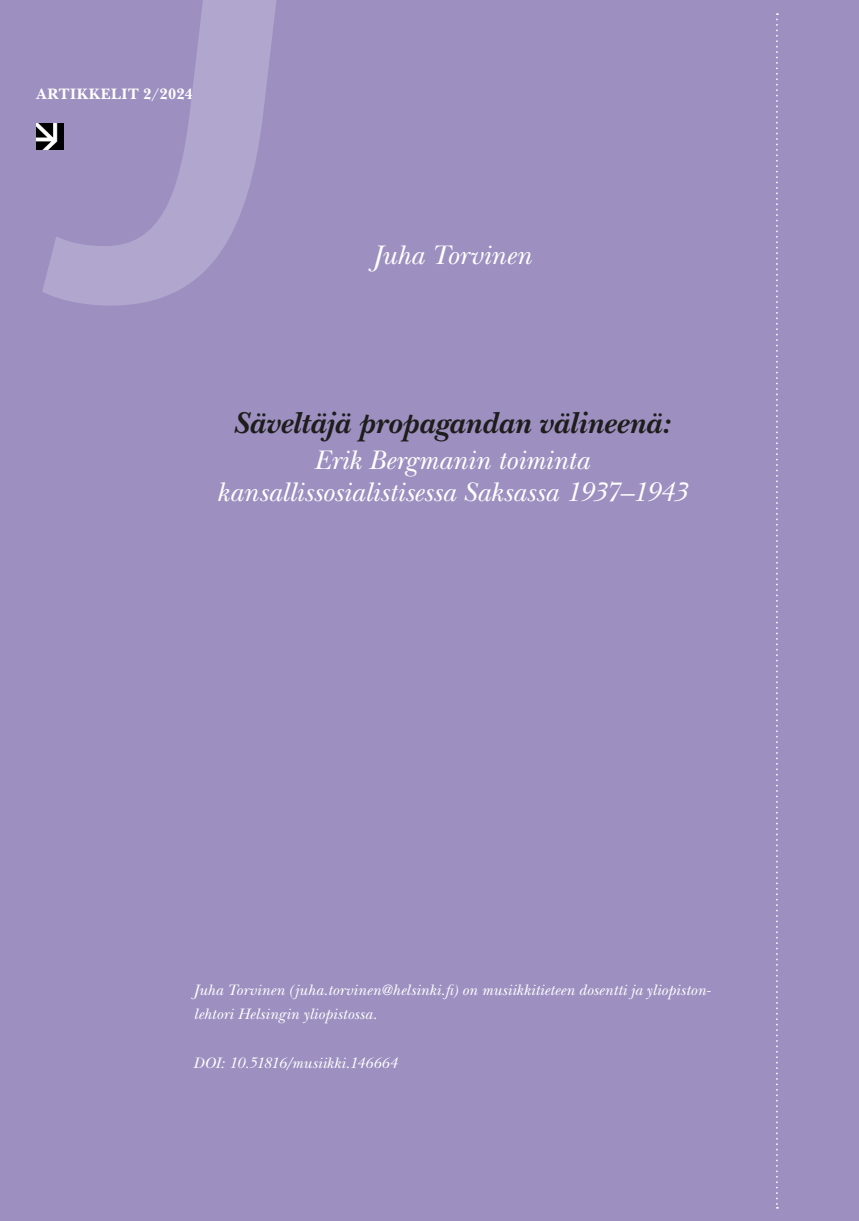
<style>
.page{position:relative;width:859px;height:1221px;background:#fff}
.page>*{position:absolute;margin:0;border:0;box-sizing:border-box;transform-origin:0 0}
.Pääotsikko__artikkeli{font:italic 700 31.5px "New Baskerville Std";letter-spacing:.005em;color:#1d1d1b}
.Pääotsikon_alaotsikko{font:italic 28px/31.5px "New Baskerville Std";letter-spacing:-.005em;color:#fff;text-align:center}
.Kirjoittaja_otsikkosivu_oikea{font:italic 28px "New Baskerville Std";letter-spacing:-.005em;color:#fff}
.kirjoittajaselite{font:italic 15.75px/24.5px "New Baskerville Std";letter-spacing:.01em;color:#fff}
.t1{font:700 15.75px "New Baskerville Std";letter-spacing:.04em;color:#fff}
</style>
<div class="page">
<div style="left:0;top:0;width:858px;height:1220px;background:#9d90c1"></div>
<svg style="left:776px;top:13px;width:1px;height:1195px"></svg>
<svg style="left:42px;top:0;width:234px;height:305px"></svg>
<img style="left:36px;top:123px;width:27px;height:27px">
<p class="t1" style="left:36px;top:85px;width:158px">ARTIKKELIT 2/2024</p>
<p class="Kirjoittaja_otsikkosivu_oikea" style="left:372px;top:239px;width:160px">Juha Torvinen</p>
<p class="Pääotsikko__artikkeli" style="left:233px;top:404px;width:438px">Säveltäjä propagandan välineenä:</p>
<p class="Pääotsikon_alaotsikko" style="left:216px;top:444px;width:472px">Erik Bergmanin toiminta kansallissosialistisessa Saksassa 1937–1943</p>
<p class="kirjoittajaselite" style="left:193px;top:977px;width:518px">Juha Torvinen (juha.torvinen@helsinki.fi) on musiikkitieteen dosentti ja yliopiston&shy;lehtori Helsingin yliopistossa.</p>
<p class="kirjoittajaselite" style="left:193px;top:1050px;width:205px">DOI: 10.51816/musiikki.146664</p>
</div>
